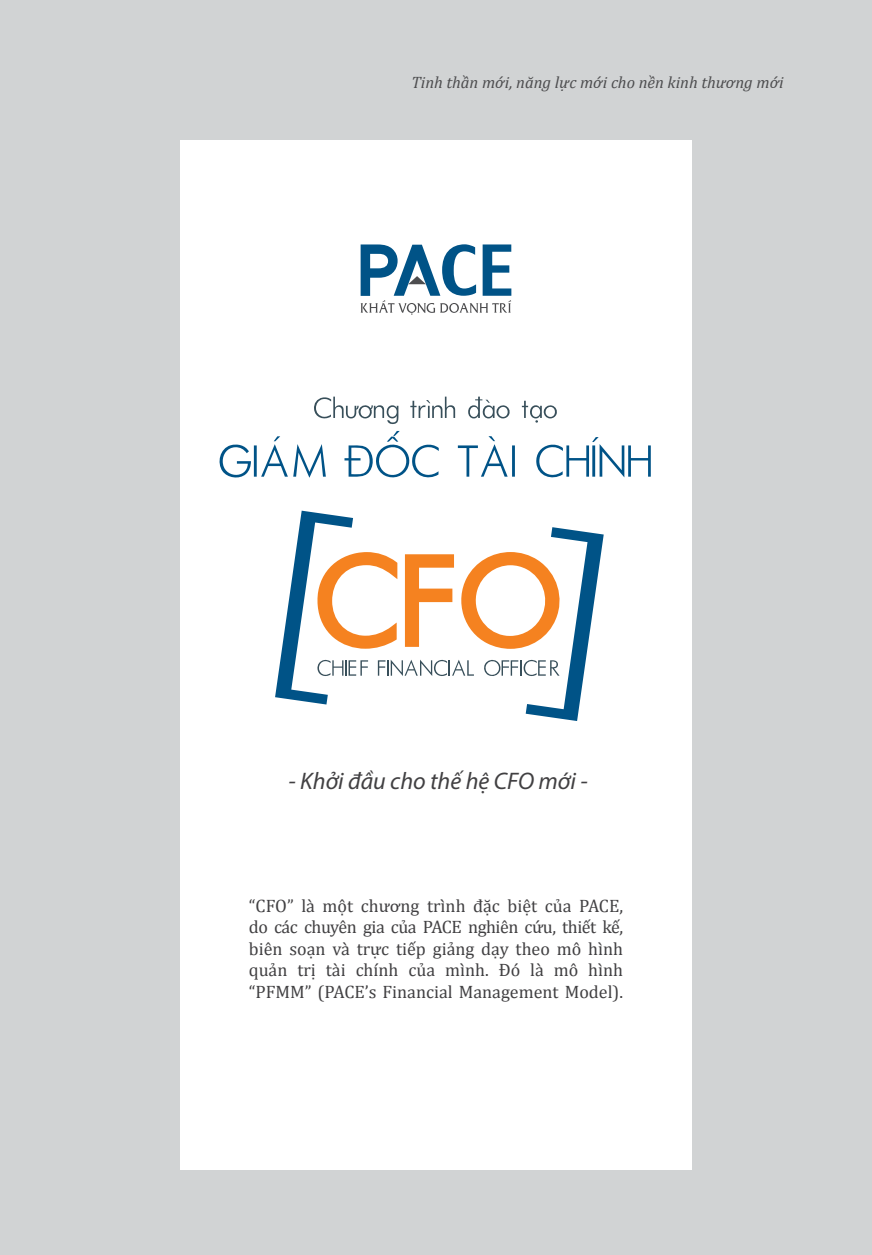
<style>
.page{position:relative;width:872px;height:1255px;background:#fff}
.page>*{position:absolute;margin:0;border:0;box-sizing:border-box;transform-origin:0 0}
.t1{font:italic 24px "Myriad Pro";color:#414042}
.t2{font:18px/21.6px "Cambria";color:#414042;text-align:justify}
.t3{font:italic 16.5px "Cambria";color:#4d4d4f}
</style>
<div class="page">
<div style="left:0;top:0;width:872px;height:1254px;background:#d1d3d4"></div>
<div style="left:180px;top:140px;width:512px;height:1029px;background:#fff"></div>
<svg style="left:360px;top:244px;width:151px;height:71px"></svg>
<svg style="left:219px;top:431px;width:432px;height:47px"></svg>
<svg style="left:314px;top:396px;width:243px;height:28px"></svg>
<svg style="left:275px;top:510px;width:328px;height:211px"></svg>
<p class="t3" style="left:411px;top:71px;width:374px">Tinh thần mới, năng lực mới cho nền kinh thương mới</p>
<h1 class="t1" style="left:288px;top:766px;width:301px">- Khởi đầu cho thế hệ CFO mới -</h1>
<p class="t2" style="left:249px;top:894px;width:376px">“CFO” là một chương trình đặc biệt của PACE, do các chuyên gia của PACE nghiên cứu, thiết kế, biên soạn và trực tiếp giảng dạy theo mô hình quản trị tài chính của mình. Đó là mô hình “PFMM” (PACE’s Financial Management Model).</p>
</div>
